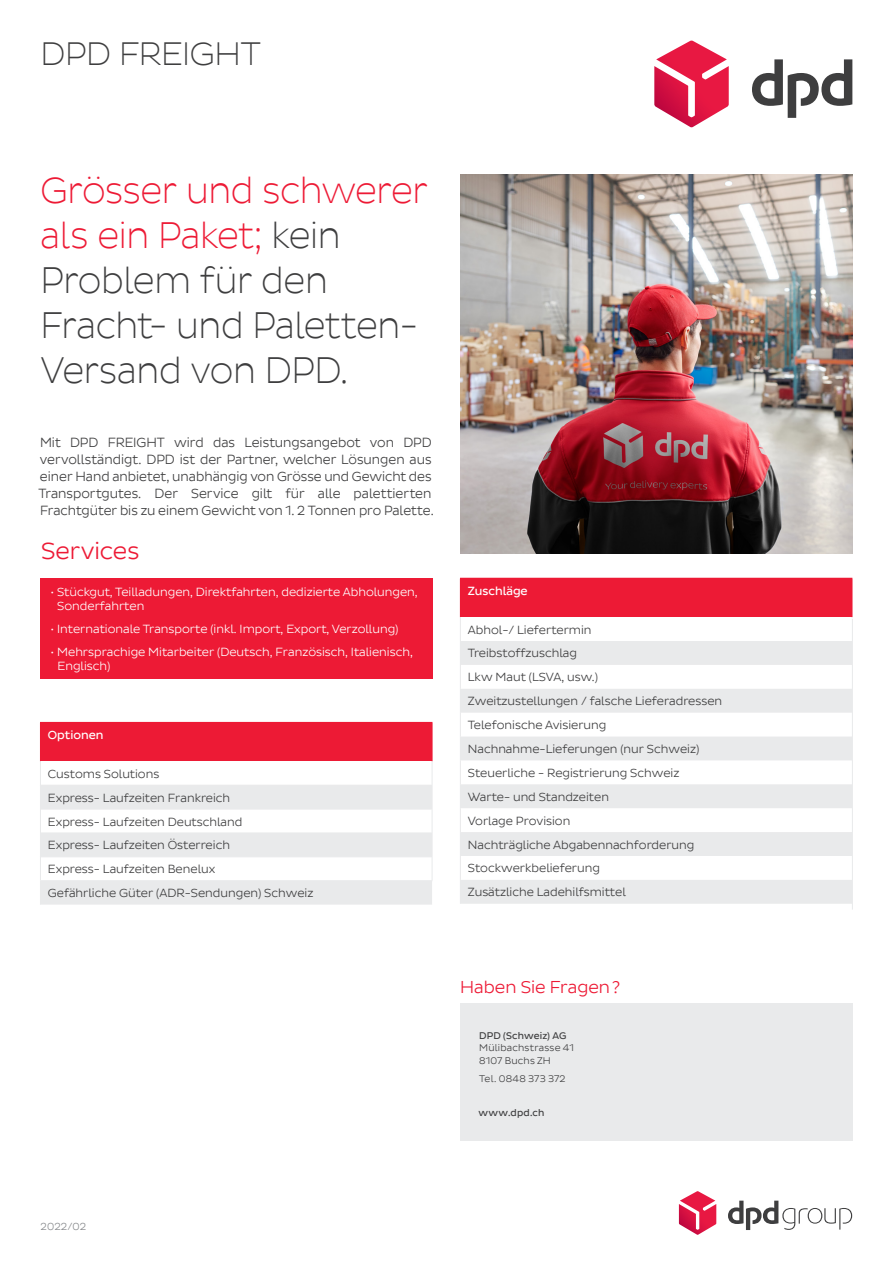
<style>
.page{position:relative;width:893px;height:1263px;background:#fff}
.page>*{position:absolute;margin:0;border:0;box-sizing:border-box;transform-origin:0 0}
.Headline{font:300 37.5px/45px "Pluto Sans DPD Extra";letter-spacing:-.01em;color:#3e3e3f;scale:.96 1}
.t1{font:300 33px "Pluto Sans DPD Extra";letter-spacing:-.01em;color:#3e3e3f}
.Big_Subhead_red{font:24px "Pluto Sans DPD Light";color:#ed1a35}
.Big_Subhead_red-2{font:17.55px "Pluto Sans DPD Light";color:#ed1a35}
.Copy{font:13.5px/16.8px "Pluto Sans DPD Light";color:#3e3e3f}
.Detail_copy{font:12px "Pluto Sans DPD Light";color:#3e3e3f}
.t2{font:12px/14.4px "Pluto Sans DPD Light";color:#fff}
.Detail_copy-2{font:12px "Pluto Sans DPD Regular";color:#fff}
.t3{font:10.5px "Pluto Sans DPD Light";letter-spacing:.015em;color:#86888b}
.Bullet{font:9.9px "Pluto Sans DPD Light";letter-spacing:.02em;color:#3e3e3f}
.Bullet-2{font:9.9px "Pluto Sans DPD Regular";letter-spacing:.02em;color:#3e3e3f}
.s1{color:#ed1a35}
.s2{font-family:"Pluto Sans DPD Regular"}
</style>
<div class="page">
<svg style="left:752px;top:59px;width:100px;height:59px"></svg>
<svg style="left:654px;top:41px;width:75px;height:86px"></svg>
<img style="left:460px;top:175px;width:392px;height:379px">
<svg style="left:728px;top:1200px;width:124px;height:30px"></svg>
<svg style="left:679px;top:1191px;width:37px;height:44px"></svg>
<div style="left:40px;top:722px;width:392px;height:39px;background:#ed1a35"></div>
<svg style="left:41px;top:786px;width:391px;height:119px;fill:#e9eaeb"></svg>
<hr style="left:432px;top:723px;width:1px;height:38px;background:#ed1a35">
<hr style="left:41px;top:785px;width:391px;height:1px;background:#e9eaeb">
<hr style="left:41px;top:809px;width:391px;height:1px;background:#e9eaeb">
<hr style="left:41px;top:832px;width:391px;height:1px;background:#e9eaeb">
<hr style="left:41px;top:856px;width:391px;height:1px;background:#e9eaeb">
<svg style="left:432px;top:761px;width:1px;height:119px"></svg>
<svg style="left:40px;top:761px;width:1px;height:144px"></svg>
<hr style="left:40px;top:880px;width:392px;height:1px;background:#e9eaeb">
<div style="left:460px;top:578px;width:392px;height:39px;background:#ed1a35"></div>
<svg style="left:461px;top:641px;width:391px;height:263px;fill:#e9eaeb"></svg>
<hr style="left:852px;top:579px;width:1px;height:38px;background:#ed1a35">
<svg style="left:460px;top:617px;width:1px;height:287px"></svg>
<div style="left:40px;top:578px;width:392px;height:101px;background:#ed1a35"></div>
<hr style="left:852px;top:619px;width:1px;height:290px;background:#e9eaeb">
<div style="left:460px;top:1003px;width:392px;height:137px;background:#e9eaeb"></div>
<p class="t1" style="left:41px;top:35px;width:222px">DPD FREIGHT</p>
<p class="Headline" style="left:41px;top:168px;width:405px"><span class="s1">Grösser und schwerer als ein Paket;</span> kein<br>Problem für den<br>Fracht- und Paletten-<br>Versand von DPD.</p>
<p class="Copy" style="left:39px;top:434px;width:397px">Mit DPD FREIGHT wird das Leistungsangebot von DPD vervollständigt. DPD ist der Partner, welcher Lösungen aus einer Hand anbietet, unabhängig von Grösse und Gewicht des Transportgutes. Der Service gilt für alle palettierten Frachtgüter bis zu einem Gewicht von 1. 2 Tonnen pro Palette.</p>
<p class="Big_Subhead_red" style="left:41px;top:537px;width:100px">Services</p>
<p class="t2" style="left:57px;top:585px;width:362px;text-indent:-6px"><span class="s2">∙</span> Stückgut, Teilladungen, Direktfahrten, dedizierte Abholungen,<br>Sonderfahrten</p>
<p class="t2" style="left:51px;top:622px;width:349px"><span class="s2">∙</span> Internationale Transporte (inkl. Import, Export, Verzollung)</p>
<p class="t2" style="left:57px;top:645px;width:357px;text-indent:-7px"><span class="s2">∙</span> Mehrsprachige Mitarbeiter (Deutsch, Französisch, Italienisch,<br>Englisch)</p>
<p class="Detail_copy-2" style="left:48px;top:728px;width:57px">Optionen</p>
<p class="Detail_copy" style="left:48px;top:767px;width:113px">Customs Solutions</p>
<p class="Detail_copy" style="left:48px;top:791px;width:184px">Express- Laufzeiten Frankreich</p>
<p class="Detail_copy" style="left:48px;top:815px;width:196px">Express- Laufzeiten Deutschland</p>
<p class="Detail_copy" style="left:48px;top:838px;width:184px">Express- Laufzeiten Österreich</p>
<p class="Detail_copy" style="left:48px;top:862px;width:169px">Express- Laufzeiten Benelux</p>
<p class="Detail_copy" style="left:48px;top:886px;width:267px">Gefährliche Güter (ADR-Sendungen) Schweiz</p>
<p class="Detail_copy-2" style="left:468px;top:584px;width:61px">Zuschläge</p>
<p class="Detail_copy" style="left:468px;top:623px;width:125px">Abhol-/ Liefertermin</p>
<p class="Detail_copy" style="left:468px;top:646px;width:111px">Treibstoffzuschlag</p>
<p class="Detail_copy" style="left:468px;top:670px;width:132px">Lkw Maut (LSVA, usw.)</p>
<p class="Detail_copy" style="left:468px;top:694px;width:256px">Zweitzustellungen / falsche Lieferadressen</p>
<p class="Detail_copy" style="left:468px;top:718px;width:140px">Telefonische Avisierung</p>
<p class="Detail_copy" style="left:468px;top:742px;width:233px">Nachnahme-Lieferungen (nur Schweiz)</p>
<p class="Detail_copy" style="left:468px;top:766px;width:213px">Steuerliche - Registrierung Schweiz</p>
<p class="Detail_copy" style="left:468px;top:790px;width:143px">Warte- und Standzeiten</p>
<p class="Detail_copy" style="left:468px;top:814px;width:104px">Vorlage Provision</p>
<p class="Detail_copy" style="left:468px;top:838px;width:228px">Nachträgliche Abgabennachforderung</p>
<p class="Detail_copy" style="left:468px;top:861px;width:134px">Stockwerkbelieferung</p>
<p class="Detail_copy" style="left:468px;top:885px;width:159px">Zusätzliche Ladehilfsmittel</p>
<p class="Big_Subhead_red-2" style="left:460px;top:977px;width:162px">Haben Sie Fragen?</p>
<p class="Bullet-2" style="left:479px;top:1030px;width:89px">DPD (Schweiz) AG</p>
<p class="Bullet" style="left:479px;top:1042px;width:96px">Mülibachstrasse 41</p>
<p class="Bullet" style="left:479px;top:1055px;width:73px">8107 Buchs ZH</p>
<p class="Bullet" style="left:479px;top:1073px;width:88px">Tel. 0848 373 372</p>
<p class="Bullet-2" style="left:479px;top:1107px;width:67px">www.dpd.ch</p>
<p class="t3" style="left:41px;top:1221px;width:47px">2022/02</p>
</div>
